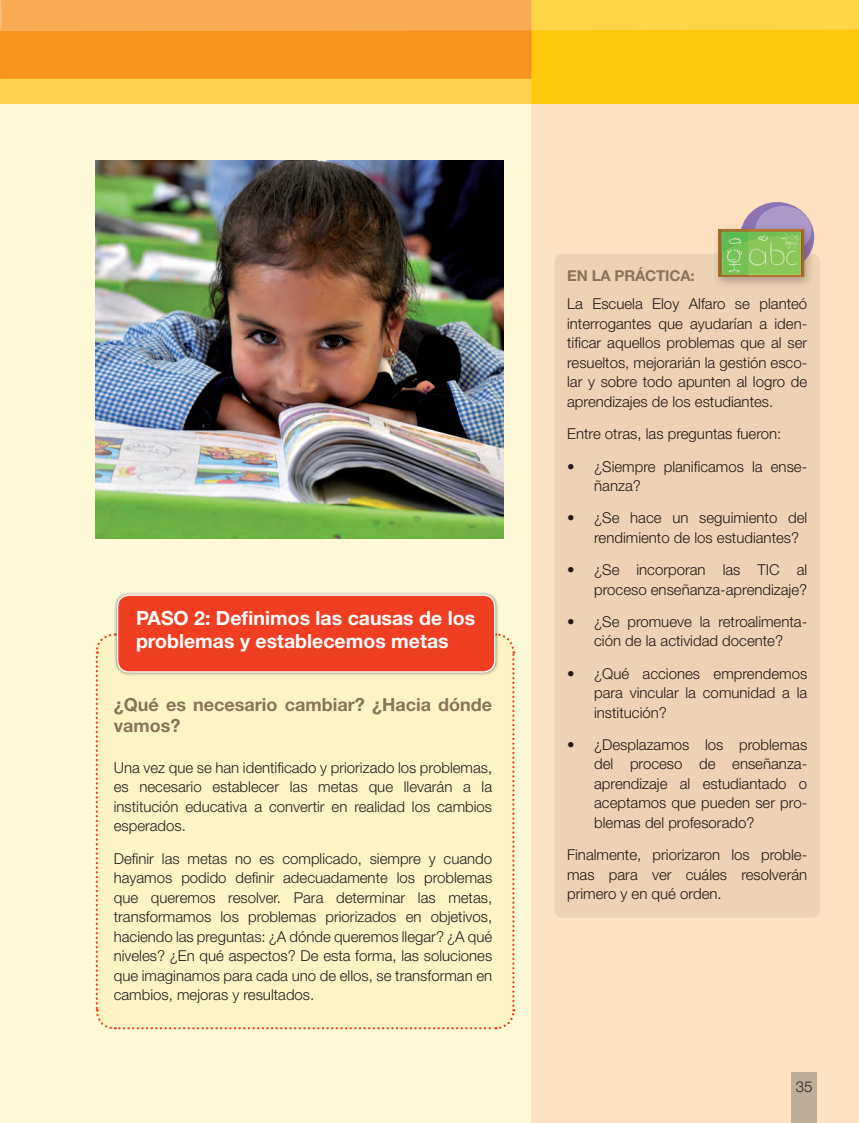
<style>
.page{position:relative;width:859px;height:1123px;background:#fff}
.page>*{position:absolute;margin:0;border:0;box-sizing:border-box;transform-origin:0 0}
.t1{font:700 19.5px/23.4px "Helvetica Neue LT Std";color:#fff}
.t2{font:700 18px/21px "Helvetica Neue LT Std";color:#897458}
.t3{font:300 15px/19.5px "Helvetica Neue LT Std";color:#231f20;text-align:justify}
.t4{font:700 15px "Helvetica Neue LT Std";color:#897458}
</style>
<div class="page">
<div style="left:0;top:70px;width:859px;height:1053px;background:#fefad8"></div>
<svg style="left:0;top:0;width:859px;height:104px;background:#fab62d"></svg>
<div style="left:531px;top:104px;width:328px;height:1019px;background:#fee1c1"></div>
<div style="left:791px;top:1072px;width:26px;height:51px;background:#bbad9a"></div>
<div style="left:95px;top:633px;width:421px;height:397px;background:#fdf4c3"></div>
<div style="left:113px;top:591px;width:386px;height:85px;background:#231f20;opacity:.5"></div>
<div style="left:118px;top:595px;width:377px;height:77px;background:#ef3e22;border-radius:11px"></div>
<div style="left:117px;top:594px;width:378px;height:78px;border:1px solid #fff;border-radius:11px"></div>
<div style="left:554px;top:254px;width:266px;height:663px;background:#edd2b4;border-radius:9px"></div>
<div style="left:740px;top:202px;width:74px;height:70px;background:#8e73b3;border-radius:50%"></div>
<div style="left:755px;top:206px;width:56px;height:48px;background:#ac99c9;border-radius:50%"></div>
<div style="left:712px;top:224px;width:103px;height:65px;background:#231f20;opacity:.3"></div>
<svg style="left:719px;top:229px;width:85px;height:48px;background:#8bb858"></svg>
<img style="left:96px;top:161px;width:408px;height:377px">
<h1 class="t1" style="left:136px;top:606px;width:341px">PASO 2: Definimos las causas de los problemas y establecemos metas</h1>
<p class="t2" style="left:114px;top:693px;width:380px">¿Qué es necesario cambiar? ¿Hacia dónde vamos?</p>
<p class="t3" style="left:114px;top:757px;width:380px">Una vez que se han identificado y priorizado los problemas, es necesario establecer las metas que llevarán a la institución educativa a convertir en realidad los cambios esperados.</p>
<p class="t3" style="left:114px;top:848px;width:380px">Definir las metas no es complicado, siempre y cuando hayamos podido definir adecuadamente los problemas que queremos resolver. Para determinar las metas, transformamos los problemas priorizados en objetivos, haciendo las preguntas: ¿A dónde queremos llegar? ¿A qué niveles? ¿En qué aspectos? De esta forma, las soluciones que imaginamos para cada uno de ellos, se transforman en cambios, mejoras y resultados.</p>
<p class="t4" style="left:567px;top:266px;width:89px">Enla práctica</p>
<p class="t4" style="left:691px;top:266px;width:6px">:</p>
<p class="t3" style="left:567px;top:294px;width:242px">La Escuela Eloy Alfaro se planteó interrogantes que ayudarían a iden&shy;tificar aquellos problemas que al ser resueltos, mejorarián la gestión esco&shy;lar y sobre todo apunten al logro de aprendizajes de los estudiantes.</p>
<p class="t3" style="left:567px;top:424px;width:216px">Entre otras, las preguntas fueron:</p>
<p class="t3" style="left:594px;top:456px;width:215px;text-indent:-27px">• ¿Siempre planificamos la ense&shy;ñanza?</p>
<p class="t3" style="left:594px;top:508px;width:215px;text-indent:-27px">• ¿Se hace un seguimiento del rendimiento de los estudiantes?</p>
<p class="t3" style="left:567px;top:559px;width:242px;text-align:right">• ¿Se incorporan las TIC al proceso enseñanza-aprendizaje?</p>
<p class="t3" style="left:567px;top:611px;width:242px;text-align:center">• ¿Se promueve la retroalimenta&shy;ción de la actividad docente?</p>
<p class="t3" style="left:594px;top:663px;width:215px;text-indent:-27px">• ¿Qué acciones emprendemos para vincular la comunidad a la institución?</p>
<p class="t3" style="left:594px;top:734px;width:215px;text-indent:-27px">• ¿Desplazamos los problemas del proceso de enseñanza&shy;aprendizaje al estudiantado o aceptamos que pueden ser pro&shy;blemas del profesorado?</p>
<p class="t3" style="left:567px;top:844px;width:242px">Finalmente, priorizaron los proble&shy;mas para ver cuáles resolverán primero y en qué orden.</p>
<p class="t3" style="left:796px;top:1076px;width:18px">35</p>
</div>
